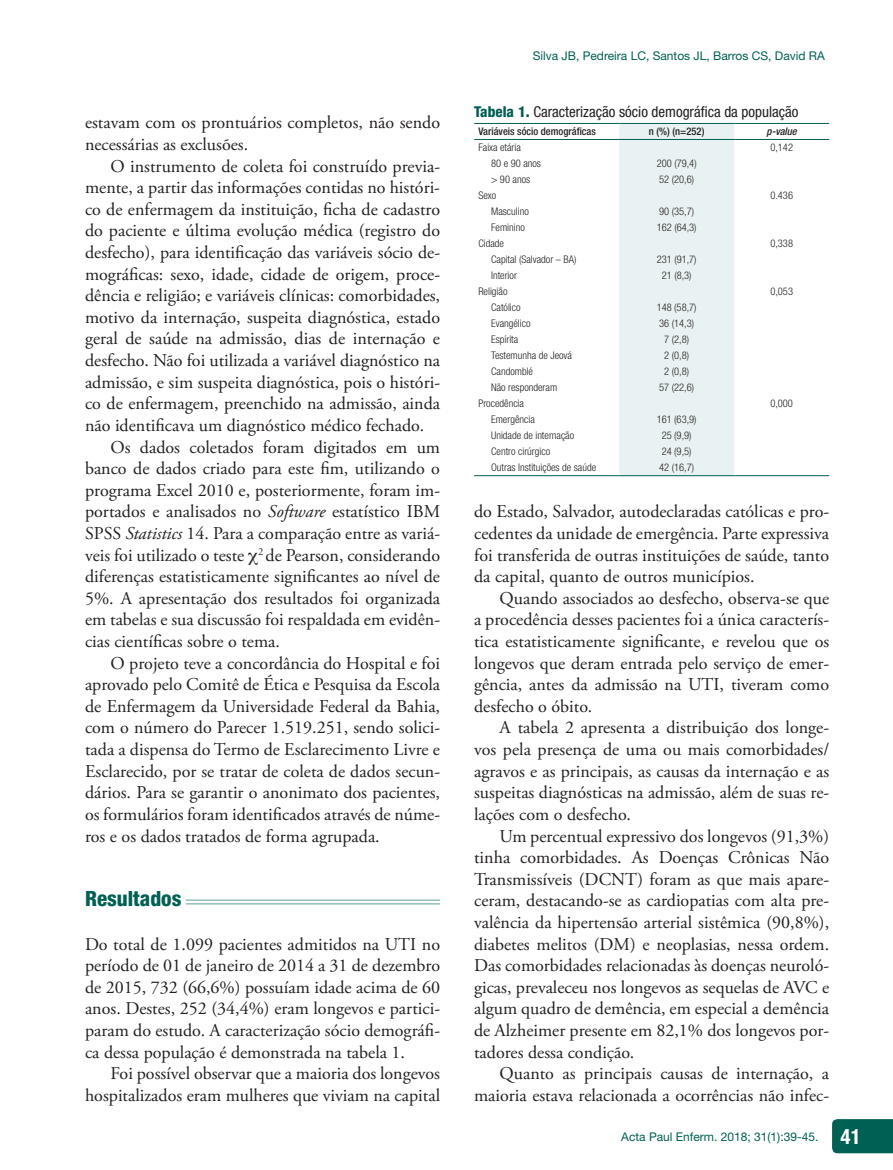
<style>
.page{position:relative;width:893px;height:1170px;background:#fff}
.page>*{position:absolute;margin:0;border:0;box-sizing:border-box;transform-origin:0 0}
.t1{font:800 condensed 21px "Helvetica Neue LT Std";color:#006053}
.t2{font:18px/21.6px "Adobe Garamond Pro";color:#231f20;text-align:justify}
.t3{font:condensed 15px "Helvetica Neue LT Std";color:#231f20}
.t4{font:12px "Helvetica Neue LT Std";color:#006053}
.t5{font:300 condensed 10.5px "Helvetica Neue LT Std";color:#231f20}
.t6{font:500 condensed 10.5px "Helvetica Neue LT Std";color:#231f20}
.t7{font:italic 500 condensed 10.5px "Helvetica Neue LT Std";color:#231f20}
.s1{font-style:italic}
.s2{font-weight:800;color:#006053}
.s3{font-weight:700;font-stretch:condensed;font-size:21px;color:#fff}
</style>
<div class="page">
<div style="left:832px;top:1119px;width:61px;height:34px;background:#006053"></div>
<div style="left:619px;top:124px;width:115px;height:351px;background:#e9f2f2"></div>
<hr style="left:474px;top:475px;width:145px;height:1px;background:#006053">
<hr style="left:619px;top:475px;width:115px;height:1px;background:#006053">
<hr style="left:734px;top:475px;width:95px;height:1px;background:#006053">
<hr style="left:474px;top:123px;width:145px;height:1px;background:#006053">
<hr style="left:619px;top:123px;width:115px;height:1px;background:#006053">
<hr style="left:734px;top:123px;width:95px;height:1px;background:#006053">
<hr style="left:474px;top:139px;width:145px;height:1px;background:#006053">
<hr style="left:619px;top:139px;width:115px;height:1px;background:#006053">
<hr style="left:734px;top:139px;width:95px;height:1px;background:#006053">
<hr style="left:85px;top:899px;width:355px;height:1px;background:#5c9e99">
<hr style="left:85px;top:903px;width:355px;height:1px;background:#5c9e99">
<div style="left:85px;top:893px;width:101px;height:20px;background:#fff"></div>
<p class="t2" style="left:85px;top:112px;width:357px">estavam com os prontuários completos, não sendo necessárias as exclusões.</p>
<p class="t2" style="left:111px;top:156px;width:331px">O instrumento de coleta foi construído previa-</p>
<p class="t2" style="left:85px;top:177px;width:356px">mente, a partir das informações contidas no históri-</p>
<p class="t2" style="left:85px;top:199px;width:357px">co de enfermagem da instituição, ficha de cadastro</p>
<p class="t2" style="left:85px;top:220px;width:357px">do paciente e última evolução médica (registro do</p>
<p class="t2" style="left:85px;top:242px;width:357px">desfecho), para identificação das variáveis sócio de-</p>
<p class="t2" style="left:85px;top:264px;width:357px">mográficas: sexo, idade, cidade de origem, proce-</p>
<p class="t2" style="left:85px;top:285px;width:357px">dência e religião; e variáveis clínicas: comorbidades,</p>
<p class="t2" style="left:85px;top:307px;width:357px">motivo da internação, suspeita diagnóstica, estado</p>
<p class="t2" style="left:85px;top:328px;width:357px">geral de saúde na admissão, dias de internação e</p>
<p class="t2" style="left:85px;top:350px;width:357px">desfecho. Não foi utilizada a variável diagnóstico na</p>
<p class="t2" style="left:85px;top:372px;width:357px">admissão, e sim suspeita diagnóstica, pois o históri-</p>
<p class="t2" style="left:85px;top:393px;width:357px">co de enfermagem, preenchido na admissão, ainda</p>
<p class="t2" style="left:85px;top:415px;width:341px">não identificava um diagnóstico médico fechado.</p>
<p class="t2" style="left:111px;top:436px;width:331px">Os dados coletados foram digitados em um</p>
<p class="t2" style="left:85px;top:458px;width:356px">banco de dados criado para este fim, utilizando o</p>
<p class="t2" style="left:85px;top:480px;width:357px">programa Excel 2010 e, posteriormente, foram im-</p>
<p class="t2" style="left:85px;top:501px;width:357px">portados e analisados no <span class="s1">Software</span> estatístico IBM</p>
<p class="t2" style="left:85px;top:523px;width:357px">SPSS <span class="s1">Statistics</span> 14. Para a comparação entre as variá-</p>
<p class="t2" style="left:85px;top:544px;width:357px">veis foi utilizado o teste <sup>2</sup> de Pearson, considerando</p>
<p class="t2" style="left:85px;top:566px;width:357px">diferenças estatisticamente significantes ao nível de</p>
<p class="t2" style="left:85px;top:588px;width:357px">5%. A apresentação dos resultados foi organizada</p>
<p class="t2" style="left:85px;top:609px;width:357px">em tabelas e sua discussão foi respaldada em evidên-</p>
<p class="t2" style="left:85px;top:631px;width:196px">cias científicas sobre o tema.</p>
<p class="t2" style="left:111px;top:652px;width:331px">O projeto teve a concordância do Hospital e foi</p>
<p class="t2" style="left:85px;top:674px;width:357px">aprovado pelo Comitê de Ética e Pesquisa da Escola</p>
<p class="t2" style="left:85px;top:696px;width:357px">de Enfermagem da Universidade Federal da Bahia,</p>
<p class="t2" style="left:85px;top:717px;width:357px">com o número do Parecer 1.519.251, sendo solici-</p>
<p class="t2" style="left:85px;top:739px;width:357px">tada a dispensa do Termo de Esclarecimento Livre e</p>
<p class="t2" style="left:85px;top:760px;width:357px">Esclarecido, por se tratar de coleta de dados secun-</p>
<p class="t2" style="left:85px;top:782px;width:357px">dários. Para se garantir o anonimato dos pacientes,</p>
<p class="t2" style="left:85px;top:804px;width:357px">os formulários foram identificados através de núme-</p>
<p class="t2" style="left:85px;top:825px;width:296px">ros e os dados tratados de forma agrupada.</p>
<p class="t1" style="left:85px;top:885px;width:98px">Resultados</p>
<p class="t2" style="left:85px;top:933px;width:357px">Do total de 1.099 pacientes admitidos na UTI no período de 01 de janeiro de 2014 a 31 de dezembro de 2015, 732 (66,6%) possuíam idade acima de 60 anos. Destes, 252 (34,4%) eram longevos e partici&shy;param do estudo. A caracterização sócio demográfi&shy;ca dessa população é demonstrada na tabela 1.</p>
<p class="t2" style="left:85px;top:1063px;width:357px;text-align:right">Foi possível observar que a maioria dos longevos hospitalizados eram mulheres que viviam na capital</p>
<p class="t4" style="left:533px;top:48px;width:294px">Silva JB, Pedreira LC, Santos JL, Barros CS, David RA</p>
<p class="t3" style="left:474px;top:103px;width:326px"><span class="s2">Tabela 1.</span> Caracterização sócio demográfica da população</p>
<p class="t6" style="left:478px;top:125px;width:119px">Variáveis sócio demográficas</p>
<p class="t6" style="left:649px;top:125px;width:57px">n (%) (n=252)</p>
<p class="t7" style="left:767px;top:125px;width:32px">p-value</p>
<p class="t5" style="left:478px;top:141px;width:44px">Faixa etária</p>
<p class="t5" style="left:770px;top:141px;width:24px">0,142</p>
<p class="t5" style="left:491px;top:157px;width:51px">80 e 90 anos</p>
<p class="t5" style="left:657px;top:157px;width:41px">200 (79,4)</p>
<p class="t5" style="left:491px;top:173px;width:41px">&gt; 90 anos</p>
<p class="t5" style="left:659px;top:173px;width:36px">52 (20,6)</p>
<p class="t5" style="left:478px;top:189px;width:19px">Sexo</p>
<p class="t5" style="left:770px;top:189px;width:24px">0.436</p>
<p class="t5" style="left:491px;top:205px;width:39px">Masculino</p>
<p class="t5" style="left:659px;top:205px;width:36px">90 (35,7)</p>
<p class="t5" style="left:491px;top:221px;width:35px">Feminino</p>
<p class="t5" style="left:657px;top:221px;width:41px">162 (64,3)</p>
<p class="t5" style="left:478px;top:237px;width:27px">Cidade</p>
<p class="t5" style="left:770px;top:237px;width:24px">0,338</p>
<p class="t5" style="left:491px;top:253px;width:87px">Capital (Salvador – BA)</p>
<p class="t5" style="left:657px;top:253px;width:41px">231 (91,7)</p>
<p class="t5" style="left:491px;top:269px;width:27px">Interior</p>
<p class="t5" style="left:662px;top:269px;width:31px">21 (8,3)</p>
<p class="t5" style="left:478px;top:285px;width:31px">Religião</p>
<p class="t5" style="left:770px;top:285px;width:24px">0,053</p>
<p class="t5" style="left:491px;top:301px;width:31px">Católico</p>
<p class="t5" style="left:657px;top:301px;width:41px">148 (58,7)</p>
<p class="t5" style="left:491px;top:317px;width:41px">Evangélico</p>
<p class="t5" style="left:659px;top:317px;width:36px">36 (14,3)</p>
<p class="t5" style="left:491px;top:333px;width:29px">Espírita</p>
<p class="t5" style="left:664px;top:333px;width:26px">7 (2,8)</p>
<p class="t5" style="left:491px;top:349px;width:82px">Testemunha de Jeová</p>
<p class="t5" style="left:664px;top:349px;width:26px">2 (0,8)</p>
<p class="t5" style="left:491px;top:365px;width:43px">Candomblé</p>
<p class="t5" style="left:664px;top:365px;width:26px">2 (0,8)</p>
<p class="t5" style="left:491px;top:381px;width:68px">Não responderam</p>
<p class="t5" style="left:659px;top:381px;width:36px">57 (22,6)</p>
<p class="t5" style="left:478px;top:397px;width:47px">Procedência</p>
<p class="t5" style="left:770px;top:397px;width:24px">0,000</p>
<p class="t5" style="left:491px;top:413px;width:45px">Emergência</p>
<p class="t5" style="left:657px;top:413px;width:41px">161 (63,9)</p>
<p class="t5" style="left:491px;top:429px;width:85px">Unidade de internação</p>
<p class="t5" style="left:662px;top:429px;width:31px">25 (9,9)</p>
<p class="t5" style="left:491px;top:445px;width:61px">Centro cirúrgico</p>
<p class="t5" style="left:662px;top:445px;width:31px">24 (9,5)</p>
<p class="t5" style="left:491px;top:461px;width:107px">Outras Instituições de saúde</p>
<p class="t5" style="left:659px;top:461px;width:36px">42 (16,7)</p>
<p class="t2" style="left:474px;top:501px;width:357px">do Estado, Salvador, autodeclaradas católicas e pro&shy;cedentes da unidade de emergência. Parte expressiva foi transferida de outras instituições de saúde, tanto da capital, quanto de outros municípios.</p>
<p class="t2" style="left:474px;top:588px;width:357px;text-indent:26px">Quando associados ao desfecho, observa-se que a procedência desses pacientes foi a única caracterís&shy;tica estatisticamente significante, e revelou que os longevos que deram entrada pelo serviço de emer&shy;gência, antes da admissão na UTI, tiveram como desfecho o óbito.</p>
<p class="t2" style="left:474px;top:717px;width:357px;text-indent:26px">A tabela 2 apresenta a distribuição dos longe&shy;vos pela presença de uma ou mais comorbidades/ agravos e as principais, as causas da internação e as suspeitas diagnósticas na admissão, além de suas re&shy;lações com o desfecho.</p>
<p class="t2" style="left:474px;top:825px;width:357px;text-indent:26px">Um percentual expressivo dos longevos (91,3%) tinha comorbidades. As Doenças Crônicas Não Transmissíveis (DCNT) foram as que mais apare&shy;ceram, destacando-se as cardiopatias com alta pre&shy;valência da hipertensão arterial sistêmica (90,8%), diabetes melitos (DM) e neoplasias, nessa ordem.<br>Das comorbidades relacionadas às doenças neuroló&shy;gicas, prevaleceu nos longevos as sequelas de AVC e algum quadro de demência, em especial a demência de Alzheimer presente em 82,1% dos longevos por&shy;tadores dessa condição.</p>
<p class="t2" style="left:474px;top:1063px;width:357px;text-align:right">Quanto as principais causas de internação, a maioria estava relacionada a ocorrências não infec-</p>
<p class="t4" style="left:621px;top:1129px;width:241px">Acta Paul Enferm. 2018; 31(1):39-45. <span class="s3">41</span></p>
</div>
